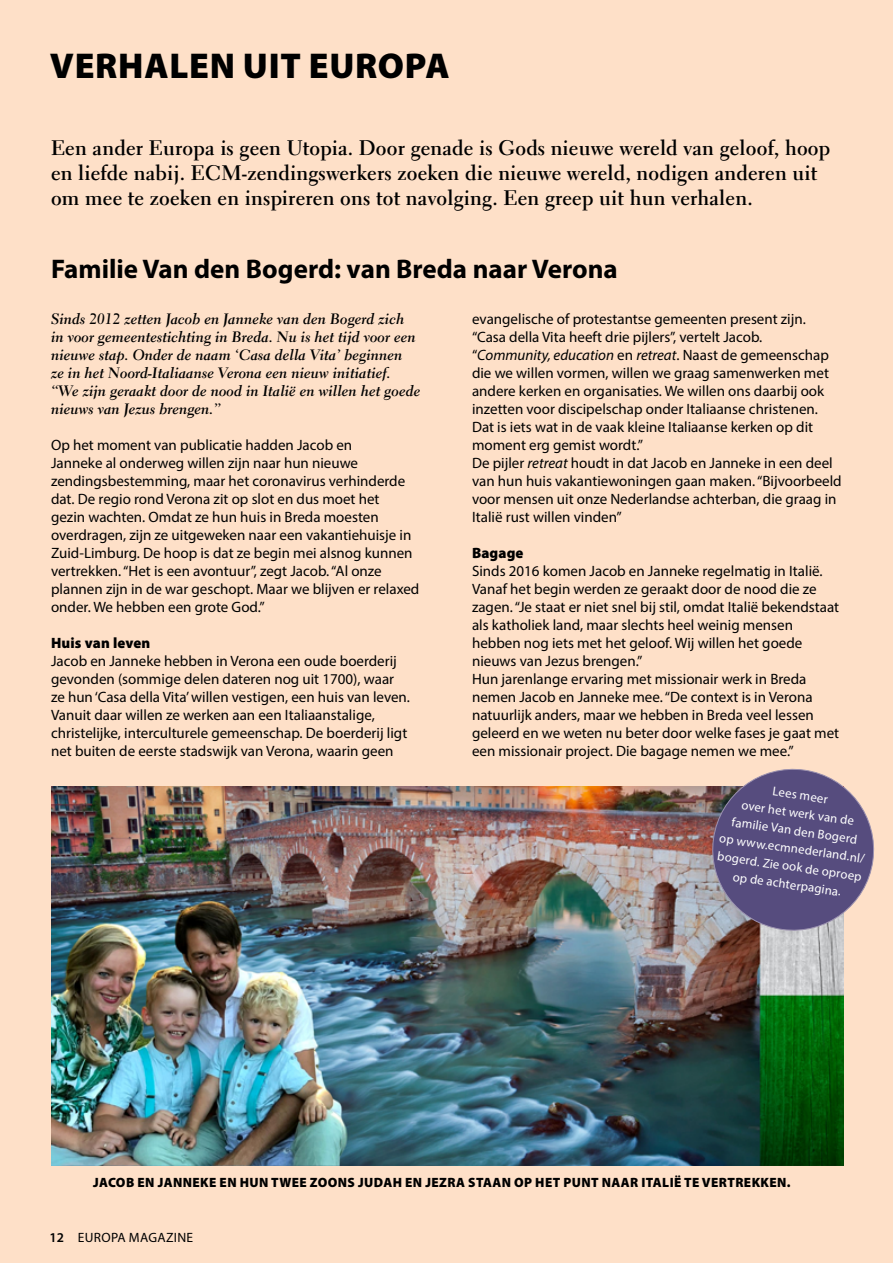
<style>
.page{position:relative;width:893px;height:1263px;background:#fee0c8}
.page>*{position:absolute;margin:0;border:0;box-sizing:border-box;transform-origin:0 0}
.Rubrieken_links{font:900 36px "Myriad Pro";letter-spacing:.02em;color:#000}
.Kleine_titels{font:700 27px "Myriad Pro";color:#000}
.Artikel_Intro{font:700 21px/25.2px "Electra LT Std";letter-spacing:.01em;color:#000}
.Broodtekst{font:15px/18px "Myriad Pro";color:#000}
.Broodtekst-2{font:15px/18px "Electra LT Std Bold Cursive";color:#000}
.Tussenkop_brood{font:900 15px "Myriad Pro";letter-spacing:.01em;color:#000}
.Bijschrift_foto_s{font:900 13.5px "Myriad Pro";letter-spacing:.03em;color:#000}
.t1{font:13.5px "Myriad Pro";letter-spacing:.025em;color:#000}
.Tekst_cirkel{font:12.75px/18px "Myriad Pro";color:#fff;text-align:center}
.s1{font-style:italic}
.s2{font-weight:600}
</style>
<div class="page">
<img style="left:51px;top:787px;width:792px;height:378px">
<svg style="left:706px;top:768px;width:169px;height:167px;background:#766a8b"></svg>
<p class="Rubrieken_links" style="left:50px;top:45px;width:401px">VERHALEN UIT EUROPA</p>
<p class="Artikel_Intro" style="left:51px;top:135px;width:781px">Een ander Europa is geen Utopia. Door genade is Gods nieuwe wereld van geloof, hoop en liefde nabij. ECM-zendingswerkers zoeken die nieuwe wereld, nodigen anderen uit om mee te zoeken en inspireren ons tot navolging. Een greep uit hun verhalen.</p>
<p class="Kleine_titels" style="left:51px;top:251px;width:568px">Familie Van den Bogerd: van Breda naar Verona</p>
<p class="Broodtekst-2" style="left:51px;top:310px;width:371px">Sinds 2012 zetten Jacob en Janneke van den Bogerd zich in voor gemeentestichting in Breda. Nu is het tijd voor een nieuwe stap. Onder de naam ‘Casa della Vita’ beginnen<br>ze in het Noord-Italiaanse Verona een nieuw initiatief. “We zijn geraakt door de nood in Italië en willen het goede nieuws van Jezus brengen.”</p>
<p class="Broodtekst" style="left:51px;top:436px;width:370px">Op het moment van publicatie hadden Jacob en<br>Janneke al onderweg willen zijn naar hun nieuwe zendingsbestemming, maar het coronavirus verhinderde dat. De regio rond Verona zit op slot en dus moet het<br>gezin wachten. Omdat ze hun huis in Breda moesten overdragen, zijn ze uitgeweken naar een vakantiehuisje in Zuid-Limburg. De hoop is dat ze begin mei alsnog kunnen vertrekken. “Het is een avontuur”, zegt Jacob. “Al onze plannen zijn in de war geschopt. Maar we blijven er relaxed onder. We hebben een grote God.”</p>
<p class="Tussenkop_brood" style="left:51px;top:634px;width:101px">Huis van leven</p>
<p class="Broodtekst" style="left:51px;top:652px;width:361px">Jacob en Janneke hebben in Verona een oude boerderij gevonden (sommige delen dateren nog uit 1700), waar ze hun ‘Casa della Vita’ willen vestigen, een huis van leven.<br>Vanuit daar willen ze werken aan een Italiaanstalige, christelijke, interculturele gemeenschap. De boerderij ligt net buiten de eerste stadswijk van Verona, waarin geen</p>
<p class="Broodtekst" style="left:472px;top:310px;width:335px">evangelische of protestantse gemeenten present zijn.</p>
<p class="Broodtekst" style="left:472px;top:328px;width:358px">“Casa della Vita heeft drie pijlers”, vertelt Jacob. “<span class="s1">Community, education</span> en <span class="s1">retreat</span>. Naast de gemeenschap die we willen vormen, willen we graag samenwerken met andere kerken en organisaties. We willen ons daarbij ook inzetten voor discipelschap onder Italiaanse christenen.<br>Dat is iets wat in de vaak kleine Italiaanse kerken op dit moment erg gemist wordt.”</p>
<p class="Broodtekst" style="left:472px;top:454px;width:371px">De pijler <span class="s1">retreat</span> houdt in dat Jacob en Janneke in een deel van hun huis vakantiewoningen gaan maken. “Bijvoorbeeld voor mensen uit onze Nederlandse achterban, die graag in Italië rust willen vinden”</p>
<p class="Tussenkop_brood" style="left:472px;top:544px;width:53px">Bagage</p>
<p class="Broodtekst" style="left:472px;top:562px;width:369px">Sinds 2016 komen Jacob en Janneke regelmatig in Italië.<br>Vanaf het begin werden ze geraakt door de nood die ze zagen. “Je staat er niet snel bij stil, omdat Italië bekendstaat als katholiek land, maar slechts heel weinig mensen hebben nog iets met het geloof. Wij willen het goede nieuws van Jezus brengen.”</p>
<p class="Broodtekst" style="left:472px;top:670px;width:369px">Hun jarenlange ervaring met missionair werk in Breda nemen Jacob en Janneke mee. “De context is in Verona natuurlijk anders, maar we hebben in Breda veel lessen geleerd en we weten nu beter door welke fases je gaat met een missionair project. Die bagage nemen we mee.”</p>
<p class="Tekst_cirkel" style="left:728px;top:775px;width:148px;rotate:8deg">Lees meer<br>over het werk van de familie Van den Bogerd<br>op www.ecmnederland.nl/ bogerd. Zie ook de oproep op de achterpagina.</p>
<p class="Bijschrift_foto_s" style="left:93px;top:1175px;width:699px">JACOB EN JANNEKE EN HUN TWEE ZOONS JUDAH EN JEZRA STAAN OP HET PUNT NAAR ITALIË TE VERTREKKEN.</p>
<p class="t1" style="left:49px;top:1229px;width:145px"><span class="s2">12</span> EUROPA MAGAZINE</p>
</div>
